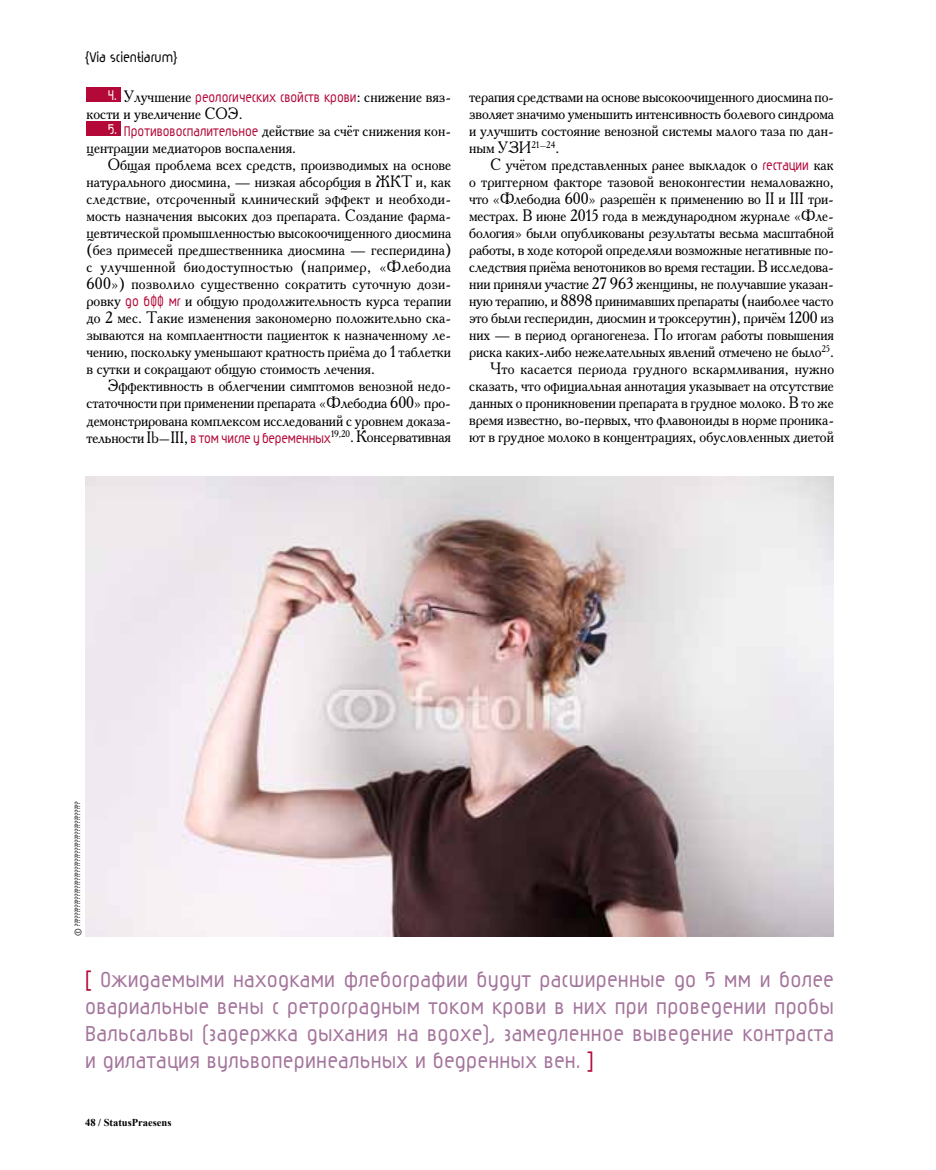
<style>
.page{position:relative;width:936px;height:1170px;background:#fff}
.page>*{position:absolute;margin:0;border:0;box-sizing:border-box;transform-origin:0 0}
.t1{font:700 25.5px/27px "Magic";letter-spacing:.01em;color:#a4759c;text-align:justify}
.t2{font:16.5px/17px "Academy";letter-spacing:-.005em;color:#000;text-align:justify;scale:.95 1}
.t3{font:700 16.5px "Magic";color:#b30838;scale:.95 1}
.t4{font:700 16.5px "Magic";color:#000}
.t5{font:700 10.5px "Times New Roman";color:#000}
.t6{font:700 9px "Magic";color:#000}
.s1{color:#fff}
.s2{font-family:"Academy";font-weight:400;color:#000}
.s3{font-family:"Magic";font-weight:700;color:#fff}
.s4{font-family:"Magic";font-weight:700;color:#b30838}
.s5{color:#b30838}
</style>
<div class="page">
<div style="left:86px;top:87px;width:34px;height:15px;background:#b30838"></div>
<div style="left:86px;top:121px;width:34px;height:15px;background:#b30838"></div>
<img style="left:85px;top:476px;width:748px;height:459px">
<p class="t4" style="left:85px;top:49px;width:94px">{Via scientiarum}</p>
<p class="t3" style="left:108px;top:89px;width:363px"><span class="s1">4.</span> <span class="s2">Улучшение</span> реологических свойств крови<span class="s2">: снижение вяз-</span></p>
<p class="t2" style="left:86px;top:105px;width:166px">кости и увеличение СОЭ.</p>
<p class="t2" style="left:86px;top:122px;width:385px;text-indent:21px"><span class="s3">5.</span> <span class="s4">Противовоспалительное</span> действие за счёт снижения кон&shy;центрации медиаторов воспаления.</p>
<p class="t2" style="left:86px;top:156px;width:385px;text-indent:21px">Общая проблема всех средств, производимых на основе натурального диосмина, — низкая абсорбция в ЖКТ и, как следствие, отсроченный клинический эффект и необходи&shy;мость назначения высоких доз препарата. Создание фарма&shy;цевтической промышленностью высокоочищенного диосмина (без примесей предшественника диосмина — гесперидина) с улучшенной биодоступностью (например, «Флебодиа 600») позволило существенно сократить суточную дози&shy;ровку <span class="s4">до 600 мг</span> и общую продолжительность курса терапии до 2 мес. Такие изменения закономерно положительно ска&shy;зываются на комплаентности пациенток к назначенному ле&shy;чению, поскольку уменьшают кратность приёма до 1 таблетки в сутки и сокращают общую стоимость лечения.</p>
<p class="t2" style="left:86px;top:377px;width:385px;text-indent:21px">Эффективность в облегчении симптомов венозной недо&shy;статочности при применении препарата «Флебодиа 600» про&shy;демонстрирована комплексом исследований с уровнем доказа&shy;тельности Ib–III, <span class="s4">в том числе у беременных</span><sup>19,20</sup>. Консервативная</p>
<p class="t2" style="left:469px;top:88px;width:385px">терапия средствами на основе высокоочищенного диосмина по&shy;зволяет значимо уменьшить интенсивность болевого синдрома и улучшить состояние венозной системы малого таза по дан&shy;ным УЗИ<sup>21–24</sup>.</p>
<p class="t2" style="left:469px;top:156px;width:385px;text-align:right">С учётом представленных ранее выкладок о <span class="s4">гестации</span> как<br>о триггерном факторе тазовой веноконгестии немаловажно, что «Флебодиа 600» разрешён к применению во II и III три&shy;местрах. В июне 2015 года в международном журнале «Фле&shy;бология» были опубликованы результаты весьма масштабной работы, в ходе которой определяли возможные негативные по&shy;следствия приёма венотоников во время гестации. В исследова&shy;нии приняли участие 27 963 женщины, не получавшие указан&shy;ную терапию, и 8898 принимавших препараты (наиболее часто это были гесперидин, диосмин и троксерутин), причём 1200 из них — в период органогенеза. По итогам работы повышения риска каких-либо нежелательных явлений отмечено не было<sup>25</sup>.<br>Что касается периода грудного вскармливания, нужно сказать, что официальная аннотация указывает на отсутствие данных о проникновении препарата в грудное молоко. В то же время известно, во-первых, что флавоноиды в норме проника&shy;ют в грудное молоко в концентрациях, обусловленных диетой</p>
<p class="t6" style="left:73px;top:935px;width:136px;rotate:-90deg">© ??????????????????????????????????????????????</p>
<p class="t1" style="left:85px;top:966px;width:750px"><span class="s5">[</span> Ожидаемыми находками флебографии будут расширенные до 5 мм и более овариальные вены с ретроградным током крови в них при проведении пробы Вальсальвы (задержка дыхания на вдохе), замедленное выведение контраста и дилатация вульвоперинеальных и бедренных вен. <span class="s5">]</span></p>
<p class="t5" style="left:85px;top:1115px;width:88px">48 / StatusPraesens</p>
</div>
